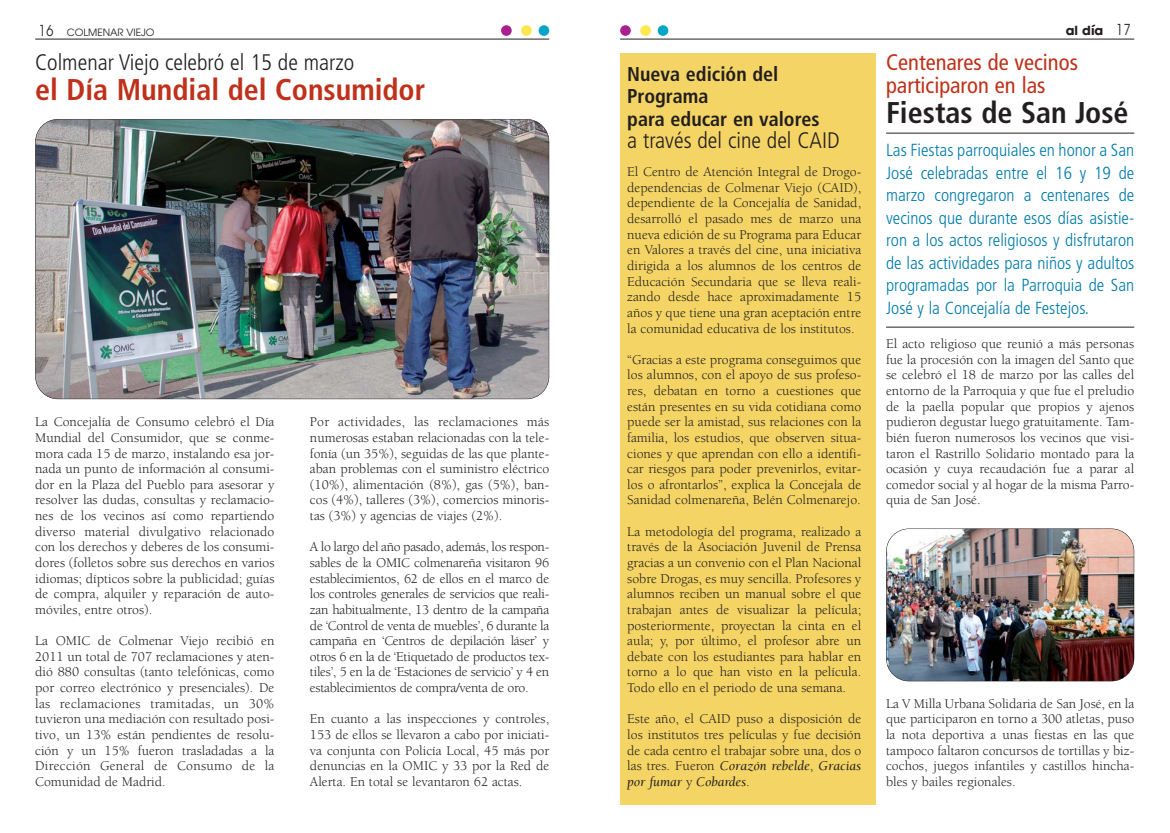
<style>
.page{position:relative;width:1170px;height:833px;background:#fff}
.page>*{position:absolute;margin:0;border:0;box-sizing:border-box;transform-origin:0 0}
.t1{font:700 condensed 30px "Frutiger";color:#bf311a}
.t2{font:700 condensed 30px "Frutiger";color:#231f20}
.t3{font:300 condensed 22.5px "Frutiger";color:#231f20}
.t4{font:condensed 22.5px/22.5px "Frutiger";color:#bf311a}
.t5{font:700 condensed 20px/22.5px "Frutiger";color:#231f20}
.t6{font:300 condensed 17.5px/22.5px "Frutiger";color:#007baa;text-align:justify}
.t7{font:13.75px/15.6px "Berkeley";color:#231f20;text-align:justify}
.t8{font:700 12.5px "Avant Garde";color:#231f20}
.t9{font:10px "Avant Garde";color:#231f20}
.s1{font-size:15px}
.s2{font-weight:400;font-size:15px}
.s3{font-style:italic}
</style>
<div class="page">
<div style="left:620px;top:53px;width:255px;height:751px;background:#f4d464"></div>
<div style="left:620px;top:25px;width:10px;height:11px;background:#ab208e;border-radius:50%"></div>
<div style="left:640px;top:25px;width:10px;height:11px;background:#ffe64f;border-radius:50%"></div>
<div style="left:657px;top:25px;width:11px;height:11px;background:#00a5c7;border-radius:50%"></div>
<hr style="left:620px;top:39px;width:514px;height:1px;background:#231f20">
<hr style="left:35px;top:39px;width:514px;height:1px;background:#231f20">
<div style="left:501px;top:25px;width:10px;height:11px;background:#ab208e;border-radius:50%"></div>
<div style="left:521px;top:25px;width:10px;height:11px;background:#ffe64f;border-radius:50%"></div>
<div style="left:538px;top:25px;width:11px;height:11px;background:#00a5c7;border-radius:50%"></div>
<img style="left:886px;top:529px;width:247px;height:152px;border-radius:23px">
<div style="left:886px;top:528px;width:248px;height:153px;border:1px solid #231f20;border-radius:23px"></div>
<img style="left:36px;top:119px;width:513px;height:280px;border-radius:23px">
<div style="left:35px;top:119px;width:514px;height:280px;border:1px solid #231f20;border-radius:23px"></div>
<hr style="left:886px;top:133px;width:248px;height:1px;background:#231f20">
<hr style="left:886px;top:327px;width:248px;height:1px;background:#231f20">
<p class="t9" style="left:39px;top:29px;width:117px"><span class="s1">16</span> COLMENAR VIEJO</p>
<p class="t8" style="left:1065px;top:26px;width:66px">al día <span class="s2">17</span></p>
<h3 class="t5" style="left:627px;top:64px;width:194px">Nueva edición del<br>Programa<br>para educar en valores</h3>
<h2 class="t3" style="left:627px;top:131px;width:214px">a través del cine del CAID</h2>
<p class="t7" style="left:627px;top:165px;width:235px">El Centro de Atención Integral de Drogo&shy;dependencias de Colmenar Viejo (CAID), dependiente de la Concejalía de Sanidad, desarrolló el pasado mes de marzo una nueva edición de su Programa para Educar en Valores a través del cine, una iniciativa dirigida a los alumnos de los centros de Educación Secundaria que se lleva reali&shy;zando desde hace aproximadamente 15 años y que tiene una gran aceptación entre la comunidad educativa de los institutos.</p>
<p class="t7" style="left:627px;top:353px;width:235px">“Gracias a este programa conseguimos que los alumnos, con el apoyo de sus profeso&shy;res, debatan en torno a cuestiones que están presentes en su vida cotidiana como puede ser la amistad, sus relaciones con la familia, los estudios, que observen situa&shy;ciones y que aprendan con ello a identifi&shy;car riesgos para poder prevenirlos, evitar&shy;los o afrontarlos”, explica la Concejala de Sanidad colmenareña, Belén Colmenarejo.</p>
<p class="t7" style="left:627px;top:525px;width:235px">La metodología del programa, realizado a través de la Asociación Juvenil de Prensa gracias a un convenio con el Plan Nacional sobre Drogas, es muy sencilla. Profesores y alumnos reciben un manual sobre el que trabajan antes de visualizar la película; posteriormente, proyectan la cinta en el aula; y, por último, el profesor abre un debate con los estudiantes para hablar en torno a lo que han visto en la película.<br>Todo ello en el periodo de una semana.</p>
<p class="t7" style="left:627px;top:712px;width:235px">Este año, el CAID puso a disposición de los institutos tres películas y fue decisión de cada centro el trabajar sobre una, dos o las tres. Fueron <span class="s3">Corazón rebelde</span>, <span class="s3">Gracias por fumar</span> y <span class="s3">Cobardes</span>.</p>
<h2 class="t3" style="left:35px;top:53px;width:320px">Colmenar Viejo celebró el 15 de marzo</h2>
<h1 class="t1" style="left:35px;top:78px;width:391px">el Día Mundial del Consumidor</h1>
<h2 class="t4" style="left:886px;top:53px;width:193px">Centenares de vecinos participaron en las</h2>
<h1 class="t2" style="left:886px;top:100px;width:244px">Fiestas de San José</h1>
<p class="t6" style="left:886px;top:140px;width:250px">Las Fiestas parroquiales en honor a San José celebradas entre el 16 y 19 de marzo congregaron a centenares de vecinos que durante esos días asistie&shy;ron a los actos religiosos y disfrutaron de las actividades para niños y adultos programadas por la Parroquia de San José y la Concejalía de Festejos.</p>
<p class="t7" style="left:886px;top:337px;width:250px">El acto religioso que reunió a más personas fue la procesión con la imagen del Santo que se celebró el 18 de marzo por las calles del entorno de la Parroquia y que fue el preludio de la paella popular que propios y ajenos pudieron degustar luego gratuitamente. Tam&shy;bién fueron numerosos los vecinos que visi&shy;taron el Rastrillo Solidario montado para la ocasión y cuya recaudación fue a parar al comedor social y al hogar de la misma Parro&shy;quia de San José.</p>
<p class="t7" style="left:35px;top:415px;width:241px">La Concejalía de Consumo celebró el Día Mundial del Consumidor, que se conme&shy;mora cada 15 de marzo, instalando esa jor&shy;nada un punto de información al consumi&shy;dor en la Plaza del Pueblo para asesorar y resolver las dudas, consultas y reclamacio&shy;nes de los vecinos así como repartiendo diverso material divulgativo relacionado con los derechos y deberes de los consumi&shy;dores (folletos sobre sus derechos en varios idiomas; dípticos sobre la publicidad; guías de compra, alquiler y reparación de auto&shy;móviles, entre otros).</p>
<p class="t7" style="left:35px;top:634px;width:241px">La OMIC de Colmenar Viejo recibió en 2011 un total de 707 reclamaciones y aten&shy;dió 880 consultas (tanto telefónicas, como por correo electrónico y presenciales). De las reclamaciones tramitadas, un 30% tuvieron una mediación con resultado posi&shy;tivo, un 13% están pendientes de resolu&shy;ción y un 15% fueron trasladadas a la Dirección General de Consumo de la Comunidad de Madrid.</p>
<p class="t7" style="left:310px;top:415px;width:241px">Por actividades, las reclamaciones más numerosas estaban relacionadas con la tele&shy;fonía (un 35%), seguidas de las que plante&shy;aban problemas con el suministro eléctrico (10%), alimentación (8%), gas (5%), ban&shy;cos (4%), talleres (3%), comercios minoris&shy;tas (3%) y agencias de viajes (2%).</p>
<p class="t7" style="left:310px;top:540px;width:241px">A lo largo del año pasado, además, los respon&shy;sables de la OMIC colmenareña visitaron 96 establecimientos, 62 de ellos en el marco de los controles generales de servicios que reali&shy;zan habitualmente, 13 dentro de la campaña de ‘Control de venta de muebles’, 6 durante la campaña en ‘Centros de depilación láser’ y otros 6 en la de ‘Etiquetado de productos tex&shy;tiles’, 5 en la de ‘Estaciones de servicio’ y 4 en establecimientos de compra/venta de oro.</p>
<p class="t7" style="left:310px;top:712px;width:241px">En cuanto a las inspecciones y controles, 153 de ellos se llevaron a cabo por iniciati&shy;va conjunta con Policía Local, 45 más por denuncias en la OMIC y 33 por la Red de Alerta. En total se levantaron 62 actas.</p>
<p class="t7" style="left:886px;top:697px;width:250px">La V Milla Urbana Solidaria de San José, en la que participaron en torno a 300 atletas, puso la nota deportiva a unas fiestas en las que tampoco faltaron concursos de tortillas y biz&shy;cochos, juegos infantiles y castillos hincha&shy;bles y bailes regionales.</p>
</div>
